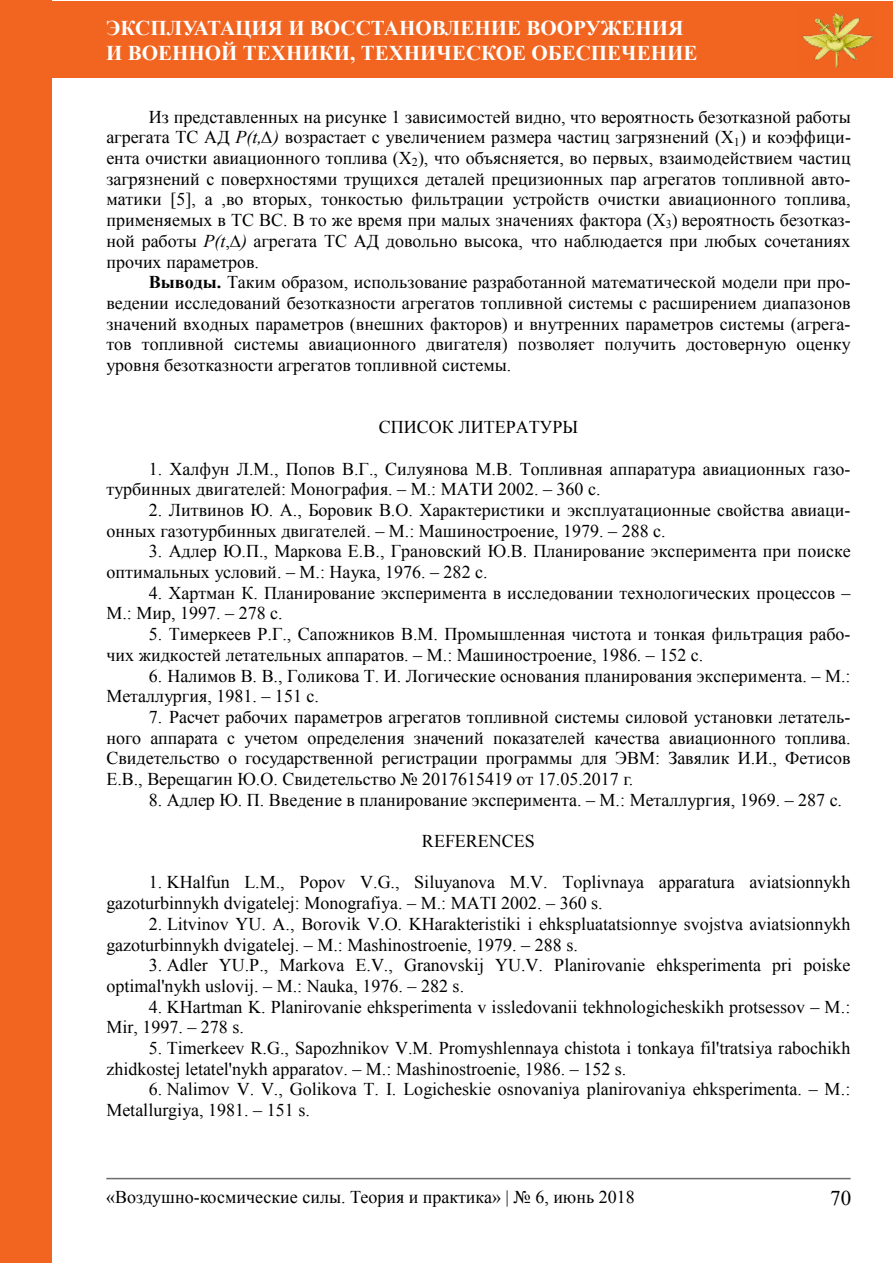
<style>
.page{position:relative;width:893px;height:1263px;background:#fff}
.page>*{position:absolute;margin:0;border:0;box-sizing:border-box;transform-origin:0 0}
.t1{font:700 21px/25.2px "Times New Roman";color:#fff}
.t2{font:21px "Times New Roman";color:#000}
.t3{font:18px/20.7px "Times New Roman";color:#000}
.s1{font-style:italic}
.s2{font-weight:700}
</style>
<div class="page">
<div style="left:0;top:1px;width:892px;height:76px;background:#f26521"></div>
<div style="left:0;top:1px;width:51px;height:1262px;background:#f26521"></div>
<img style="left:802px;top:13px;width:71px;height:55px">
<hr style="left:106px;top:1178px;width:745px;height:1px;background:#6d6e71">
<p class="t1" style="left:106px;top:14px;width:592px">Эксплуатация и восстановление вооружения и военной техники, техническое обеспечение</p>
<p class="t3" style="left:106px;top:106px;width:746px;text-align:justify;text-indent:42px">Из представленных на рисунке 1 зависимостей видно, что вероятность безотказной работы агрегата ТС АД <span class="s1">Р(t,∆)</span> возрастает с увеличением размера частиц загрязнений (Х<sub>1</sub>) и коэффици&shy;ента очистки авиационного топлива (Х<sub>2</sub>), что объясняется, во первых, взаимодействием частиц загрязнений с поверхностями трущихся деталей прецизионных пар агрегатов топливной авто&shy;матики [5], а ,во вторых, тонкостью фильтрации устройств очистки авиационного топлива, применяемых в ТС ВС. В то же время при малых значениях фактора (Х<sub>3</sub>) вероятность безотказ&shy;ной работы <span class="s1">Р(t</span>,∆<span class="s1">)</span> агрегата ТС АД довольно высока, что наблюдается при любых сочетаниях прочих параметров.</p>
<p class="t3" style="left:106px;top:272px;width:746px;text-align:justify;text-indent:42px"><span class="s2">Выводы.</span> Таким образом, использование разработанной математической модели при про&shy;ведении исследований безотказности агрегатов топливной системы с расширением диапазонов значений входных параметров (внешних факторов) и внутренних параметров системы (агрега&shy;тов топливной системы авиационного двигателя) позволяет получить достоверную оценку уровня безотказности агрегатов топливной системы.</p>
<p class="t3" style="left:379px;top:416px;width:201px">СПИСОК ЛИТЕРАТУРЫ</p>
<p class="t3" style="left:106px;top:458px;width:746px;text-indent:42px">1. Халфун Л.М., Попов В.Г., Силуянова М.В. Топливная аппаратура авиационных газо&shy;турбинных двигателей: Монография. – М.: МАТИ 2002. – 360 с.</p>
<p class="t3" style="left:106px;top:499px;width:746px;text-indent:42px">2. Литвинов Ю. А., Боровик В.О. Характеристики и эксплуатационные свойства авиаци&shy;онных газотурбинных двигателей. – М.: Машиностроение, 1979. – 288 с.</p>
<p class="t3" style="left:106px;top:541px;width:746px;text-indent:42px">3. Адлер Ю.П., Маркова Е.В., Грановский Ю.В. Планирование эксперимента при поиске оптимальных условий. – М.: Наука, 1976. – 282 с.</p>
<p class="t3" style="left:106px;top:582px;width:745px;text-indent:42px">4. Хартман К. Планирование эксперимента в исследовании технологических процессов –<br>М.: Мир, 1997. – 278 с.</p>
<p class="t3" style="left:106px;top:623px;width:746px;text-indent:42px">5. Тимеркеев Р.Г., Сапожников В.М. Промышленная чистота и тонкая фильтрация рабо&shy;чих жидкостей летательных аппаратов. – М.: Машиностроение, 1986. – 152 с.</p>
<p class="t3" style="left:106px;top:665px;width:746px;text-indent:42px">6. Налимов В. В., Голикова Т. И. Логические основания планирования эксперимента. – М.:<br>Металлургия, 1981. – 151 с.</p>
<p class="t3" style="left:106px;top:706px;width:746px;text-align:justify;text-indent:42px">7. Расчет рабочих параметров агрегатов топливной системы силовой установки летатель&shy;ного аппарата с учетом определения значений показателей качества авиационного топлива.<br>Свидетельство о государственной регистрации программы для ЭВМ: Завялик И.И., Фетисов Е.В., Верещагин Ю.О. Свидетельство № 2017615419 от 17.05.2017 г.</p>
<p class="t3" style="left:149px;top:789px;width:695px">8. Адлер Ю. П. Введение в планирование эксперимента. – М.: Металлургия, 1969. – 287 с.</p>
<p class="t3" style="left:422px;top:830px;width:114px">RefeReNCeS</p>
<p class="t3" style="left:106px;top:872px;width:745px;text-indent:42px">1. kHalfun l.m., popov v.g., Siluyanova m.v. toplivnaya apparatura aviatsionnykh gazoturbinnykh dvigatelej: monografiya. – m.: mАtI 2002. – 360 s.</p>
<p class="t3" style="left:106px;top:913px;width:745px;text-indent:42px">2. litvinov yu. А., borovik v.o. kHarakteristiki i ehkspluatatsionnye svojstva aviatsionnykh gazoturbinnykh dvigatelej. – m.: mashinostroenie, 1979. – 288 s.</p>
<p class="t3" style="left:106px;top:954px;width:746px;text-indent:42px">3. Аdler YU.P., Markova E.V., Granovskij YU.V. Planirovanie ehksperimenta pri poiske optimal'nykh uslovij. – m.: Nauka, 1976. – 282 s.</p>
<p class="t3" style="left:106px;top:996px;width:745px;text-indent:42px">4. kHartman k. planirovanie ehksperimenta v issledovanii tekhnologicheskikh protsessov – m.: mir, 1997. – 278 s.</p>
<p class="t3" style="left:106px;top:1037px;width:745px;text-indent:42px">5. timerkeev R.g., Sapozhnikov v.m. promyshlennaya chistota i tonkaya fil'tratsiya rabochikh zhidkostej letatel'nykh apparatov. – m.: mashinostroenie, 1986. – 152 s.</p>
<p class="t3" style="left:106px;top:1079px;width:745px;text-indent:42px">6. Nalimov v. v., golikova t. I. logicheskie osnovaniya planirovaniya ehksperimenta. – m.: metallurgiya, 1981. – 151 s.</p>
<p class="t3" style="left:106px;top:1187px;width:530px">«Воздушно-космические силы. Теория и практика» | № 6, июнь 2018</p>
<p class="t2" style="left:830px;top:1183px;width:22px">70</p>
</div>
